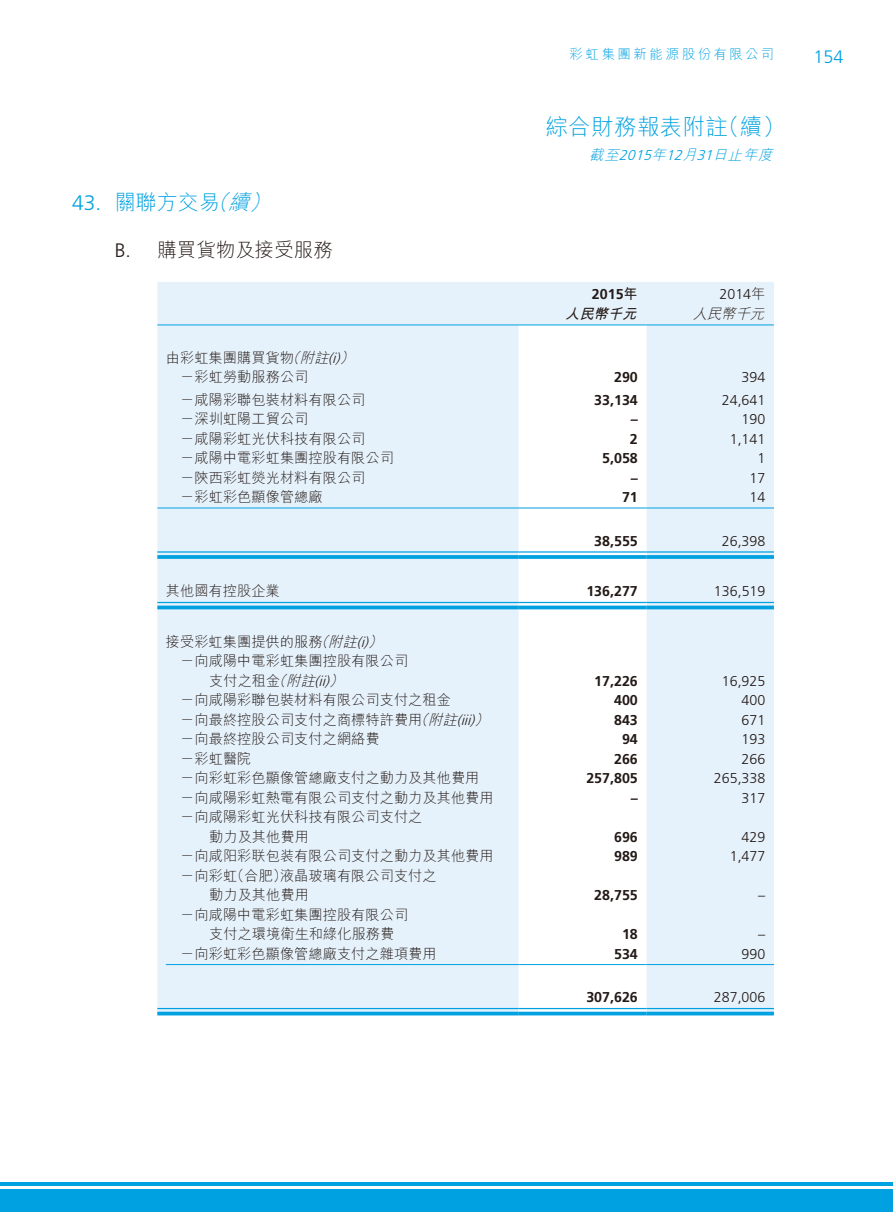
<style>
.page{position:relative;width:893px;height:1212px;background:#fff}
.page>*{position:absolute;margin:0;border:0;box-sizing:border-box;transform-origin:0 0}
.t1{font:300 22.5px "M Hei HK";letter-spacing:.015em;color:#00a1e0}
.t2{font:300 21px "M Hei HK";color:#00a1e0}
.t3{font:300 21px "Frutiger LT Std";color:#00a1e0}
.t4{font:italic 300 21px "M Hei HK";color:#00a1e0}
.t5{font:300 19.5px "M Hei HK";color:#231916}
.t6{font:300 19.5px "Frutiger LT Std";color:#231916}
.t7{font:300 18px "Frutiger LT Std";color:#00a1e0}
.t8{font:300 14.25px/19.5px "M Hei HK";color:#231916}
.t9{font:300 14.25px "Frutiger LT Std";color:#231916}
.t10{font:700 14.25px "Frutiger LT Std";color:#231916}
.t11{font:italic 300 14.25px "Frutiger LT Std";color:#231916}
.t12{font:italic 300 14.25px "M Hei HK";color:#231916}
.t13{font:italic 300 14.25px "M Hei HK";color:#00a1e0}
.t14{font:italic 300 14.25px "Frutiger LT Std";color:#00a1e0}
.t15{font:italic 700 14.25px "M Hei HK";color:#231916}
.t16{font:300 13.5px "M Hei HK";letter-spacing:.18em;color:#00a1e0}
.s1{font-style:italic}
.s2{font-family:"M Hei HK"}
.s3{font-family:"Frutiger LT Std";font-style:italic}
</style>
<div class="page">
<div style="left:0;top:1189px;width:893px;height:23px;background:#00a1e0"></div>
<hr style="left:0;top:1182px;width:893px;height:3px;background:#00a1e0">
<div style="left:157px;top:282px;width:617px;height:730px;background:#e6f2fb"></div>
<div style="left:157px;top:326px;width:362px;height:686px;background:#e6f2fb"></div>
<svg style="left:519px;top:326px;width:127px;height:686px"></svg>
<hr style="left:157px;top:325px;width:362px;height:1px;background:#00a1e0">
<hr style="left:519px;top:325px;width:127px;height:1px;background:#00a1e0">
<hr style="left:646px;top:325px;width:128px;height:1px;background:#00a1e0">
<hr style="left:157px;top:508px;width:362px;height:1px;background:#00a1e0">
<hr style="left:519px;top:508px;width:127px;height:1px;background:#00a1e0">
<hr style="left:646px;top:508px;width:128px;height:1px;background:#00a1e0">
<hr style="left:157px;top:551px;width:362px;height:2px;background:#00a1e0">
<svg style="left:157px;top:555px;width:362px;height:4px"></svg>
<hr style="left:519px;top:551px;width:127px;height:2px;background:#00a1e0">
<svg style="left:519px;top:555px;width:127px;height:4px"></svg>
<hr style="left:646px;top:551px;width:128px;height:2px;background:#00a1e0">
<svg style="left:646px;top:555px;width:128px;height:4px"></svg>
<hr style="left:157px;top:602px;width:362px;height:1px;background:#00a1e0">
<hr style="left:157px;top:606px;width:362px;height:3px;background:#00a1e0">
<hr style="left:519px;top:602px;width:127px;height:1px;background:#00a1e0">
<hr style="left:519px;top:606px;width:127px;height:3px;background:#00a1e0">
<hr style="left:646px;top:602px;width:128px;height:1px;background:#00a1e0">
<hr style="left:646px;top:606px;width:128px;height:3px;background:#00a1e0">
<hr style="left:166px;top:964px;width:353px;height:1px;background:#00a1e0">
<hr style="left:519px;top:964px;width:127px;height:1px;background:#00a1e0">
<hr style="left:646px;top:964px;width:128px;height:1px;background:#00a1e0">
<hr style="left:157px;top:1008px;width:362px;height:1px;background:#00a1e0">
<hr style="left:157px;top:1012px;width:362px;height:3px;background:#00a1e0">
<hr style="left:519px;top:1008px;width:127px;height:1px;background:#00a1e0">
<hr style="left:519px;top:1012px;width:127px;height:3px;background:#00a1e0">
<hr style="left:646px;top:1008px;width:128px;height:1px;background:#00a1e0">
<hr style="left:646px;top:1012px;width:128px;height:3px;background:#00a1e0">
<h2 class="t3" style="left:72px;top:191px;width:31px">43.</h2>
<h2 class="t2" style="left:115px;top:192px;width:141px">關聯方交易<span class="s1">續</span></h2>
<h2 class="t4" style="left:207px;top:192px;width:28px">（</h2>
<h2 class="t4" style="left:249px;top:192px;width:28px">(</h2>
<h3 class="t6" style="left:115px;top:239px;width:18px">.B</h3>
<h3 class="t5" style="left:157px;top:240px;width:177px">購買貨物及接受服務</h3>
<p class="t12" style="left:285px;top:350px;width:20px">（</p>
<p class="t11" style="left:328px;top:349px;width:31px"><span class="s2">(</span>(i(</p>
<p class="t8" style="left:166px;top:347px;width:168px">由彩虹集團購買貨物<span class="s1">附註</span></p>
<p class="t8" style="left:180px;top:367px;width:130px">－彩虹勞動服務公司</p>
<p class="t8" style="left:180px;top:389px;width:187px">－咸陽彩聯包裝材料有限公司</p>
<p class="t8" style="left:180px;top:409px;width:130px">－深圳虹陽工貿公司</p>
<p class="t8" style="left:180px;top:428px;width:187px">－咸陽彩虹光伏科技有限公司</p>
<p class="t8" style="left:180px;top:448px;width:215px">－咸陽中電彩虹集團控股有限公司</p>
<p class="t8" style="left:180px;top:467px;width:187px">－陝西彩虹熒光材料有限公司</p>
<p class="t8" style="left:180px;top:487px;width:144px">－彩虹彩色顯像管總廠</p>
<p class="t8" style="left:166px;top:581px;width:115px">其他國有控股企業</p>
<p class="t12" style="left:314px;top:634px;width:20px">（</p>
<p class="t8" style="left:180px;top:651px;width:229px">－向咸陽中電彩虹集團控股有限公司</p>
<p class="t11" style="left:357px;top:633px;width:31px"><span class="s2">(</span>(i(</p>
<p class="t8" style="left:166px;top:631px;width:196px">接受彩虹集團提供的服務<span class="s1">附註</span></p>
<p class="t8" style="left:209px;top:670px;width:111px">支付之租金<span class="s1">附註</span></p>
<p class="t12" style="left:272px;top:673px;width:20px">（</p>
<p class="t11" style="left:315px;top:672px;width:34px"><span class="s2">(</span>(i i(</p>
<p class="t8" style="left:180px;top:690px;width:272px">－向咸陽彩聯包裝材料有限公司支付之租金</p>
<p class="t8" style="left:180px;top:709px;width:296px">－向最終控股公司支付之商標特許費用<span class="s1">附註</span> <span class="s3">iii</span></p>
<p class="t12" style="left:414px;top:712px;width:20px">（</p>
<p class="t11" style="left:457px;top:711px;width:37px">( <span class="s2">(</span>(</p>
<p class="t8" style="left:180px;top:729px;width:201px">－向最終控股公司支付之網絡費</p>
<p class="t8" style="left:180px;top:748px;width:73px">－彩虹醫院</p>
<p class="t8" style="left:180px;top:768px;width:301px">－向彩虹彩色顯像管總廠支付之動力及其他費用</p>
<p class="t8" style="left:180px;top:787px;width:315px">－向咸陽彩虹熱電有限公司支付之動力及其他費用－向咸陽彩虹光伏科技有限公司支付之</p>
<p class="t8" style="left:209px;top:826px;width:101px">動力及其他費用</p>
<p class="t8" style="left:280px;top:846px;width:215px;text-indent:-100px">－向咸阳彩联包装有限公司支付之動力及其他費用液晶玻璃有限公司支付之</p>
<p class="t8" style="left:230px;top:865px;width:58px">（合肥）</p>
<p class="t8" style="left:180px;top:865px;width:59px">－向彩虹</p>
<p class="t8" style="left:180px;top:885px;width:229px;text-indent:29px">動力及其他費用<br>－向咸陽中電彩虹集團控股有限公司</p>
<p class="t8" style="left:209px;top:924px;width:187px">支付之環境衛生和綠化服務費</p>
<p class="t8" style="left:180px;top:943px;width:258px">－向彩虹彩色顯像管總廠支付之雜項費用</p>
<p class="t16" style="left:570px;top:47px;width:206px">彩虹集團新能源股份有限公司</p>
<h1 class="t1" style="left:717px;top:115px;width:70px">（續(</h1>
<h1 class="t1" style="left:546px;top:115px;width:184px">綜合財務報表附註</h1>
<p class="t13" style="left:713px;top:148px;width:65px">日止年度</p>
<p class="t13" style="left:651px;top:148px;width:20px">年</p>
<p class="t13" style="left:589px;top:148px;width:35px">截至</p>
<p class="t13" style="left:682px;top:148px;width:20px">月</p>
<p class="t14" style="left:619px;top:147px;width:38px">2015</p>
<p class="t14" style="left:666px;top:147px;width:22px">12</p>
<p class="t14" style="left:696px;top:147px;width:22px">31</p>
<p class="t7" style="left:813px;top:46px;width:32px">154</p>
<p class="t10" style="left:592px;top:286px;width:47px">2015<span class="s2">年</span></p>
<p class="t9" style="left:719px;top:286px;width:47px">2014<span class="s2">年</span></p>
<p class="t15" style="left:565px;top:303px;width:78px">人民幣千元</p>
<p class="t12" style="left:693px;top:306px;width:77px">人民幣千元</p>
<p class="t10" style="left:614px;top:369px;width:25px">290</p>
<p class="t9" style="left:742px;top:369px;width:25px">394</p>
<p class="t10" style="left:594px;top:391px;width:45px">33,134</p>
<p class="t9" style="left:722px;top:391px;width:45px">24,641</p>
<p class="t10" style="left:631px;top:411px;width:9px">–</p>
<p class="t9" style="left:742px;top:411px;width:25px">190</p>
<p class="t10" style="left:630px;top:430px;width:9px">2</p>
<p class="t9" style="left:730px;top:430px;width:37px">1,141</p>
<p class="t10" style="left:602px;top:450px;width:37px">5,058</p>
<p class="t9" style="left:757px;top:450px;width:9px">1</p>
<p class="t10" style="left:631px;top:469px;width:9px">–</p>
<p class="t9" style="left:750px;top:469px;width:17px">17</p>
<p class="t10" style="left:622px;top:489px;width:17px">71</p>
<p class="t9" style="left:750px;top:489px;width:17px">14</p>
<p class="t10" style="left:594px;top:532px;width:45px">38,555</p>
<p class="t9" style="left:722px;top:532px;width:45px">26,398</p>
<p class="t10" style="left:586px;top:583px;width:53px">136,277</p>
<p class="t9" style="left:714px;top:583px;width:53px">136,519</p>
<p class="t10" style="left:594px;top:672px;width:45px">17,226</p>
<p class="t9" style="left:722px;top:672px;width:45px">16,925</p>
<p class="t10" style="left:614px;top:692px;width:25px">400</p>
<p class="t9" style="left:742px;top:692px;width:25px">400</p>
<p class="t10" style="left:614px;top:711px;width:25px">843</p>
<p class="t9" style="left:742px;top:711px;width:25px">671</p>
<p class="t10" style="left:622px;top:731px;width:17px">94</p>
<p class="t9" style="left:742px;top:731px;width:25px">193</p>
<p class="t10" style="left:614px;top:750px;width:25px">266</p>
<p class="t9" style="left:742px;top:750px;width:25px">266</p>
<p class="t10" style="left:586px;top:770px;width:53px">257,805</p>
<p class="t9" style="left:714px;top:770px;width:53px">265,338</p>
<p class="t10" style="left:631px;top:789px;width:9px">–</p>
<p class="t9" style="left:742px;top:789px;width:25px">317</p>
<p class="t10" style="left:614px;top:828px;width:25px">696</p>
<p class="t9" style="left:742px;top:828px;width:25px">429</p>
<p class="t10" style="left:614px;top:848px;width:25px">989</p>
<p class="t9" style="left:730px;top:848px;width:37px">1,477</p>
<p class="t10" style="left:594px;top:887px;width:45px">28,755</p>
<p class="t9" style="left:758px;top:887px;width:9px">–</p>
<p class="t10" style="left:622px;top:926px;width:17px">18</p>
<p class="t9" style="left:758px;top:926px;width:9px">–</p>
<p class="t10" style="left:614px;top:945px;width:25px">534</p>
<p class="t9" style="left:742px;top:945px;width:25px">990</p>
<p class="t10" style="left:586px;top:989px;width:53px">307,626</p>
<p class="t9" style="left:714px;top:989px;width:53px">287,006</p>
</div>
